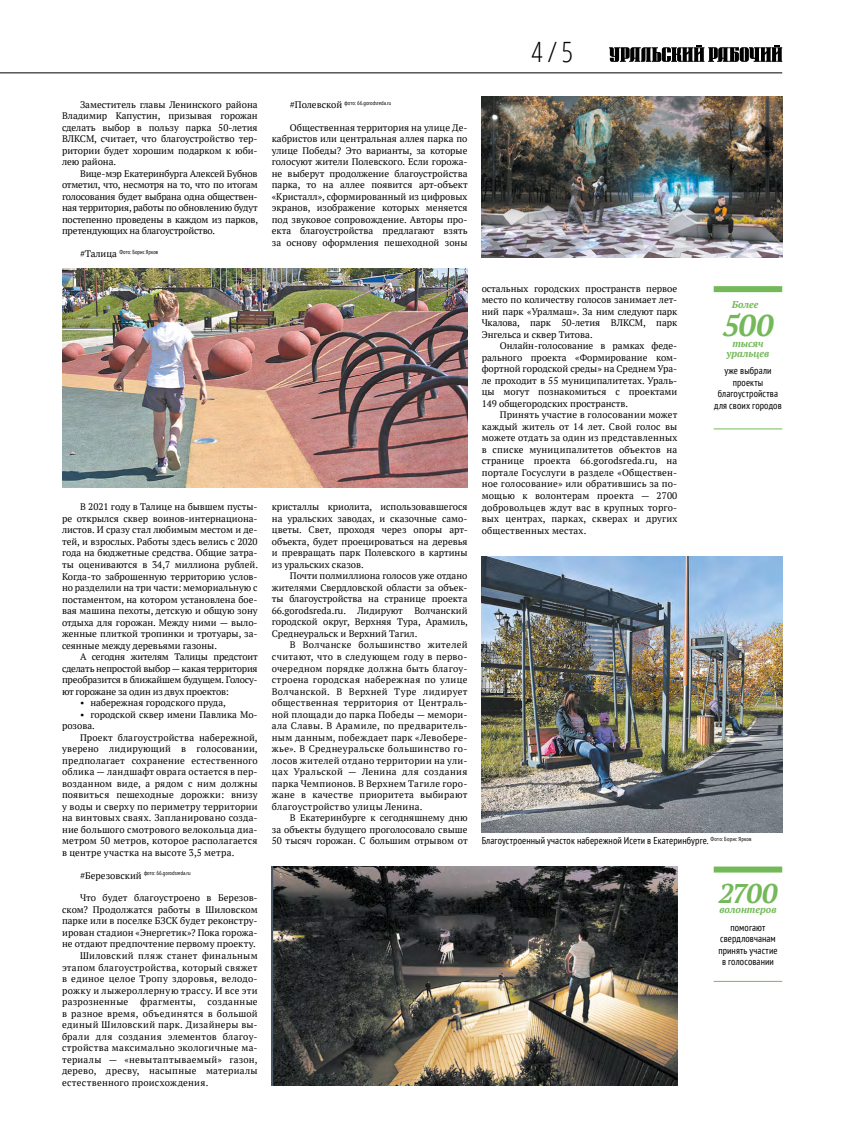
<style>
.page{position:relative;width:845px;height:1134px;background:#fff}
.page>*{position:absolute;margin:0;border:0;box-sizing:border-box;transform-origin:0 0}
.t1{font:italic 700 30px "PT Serif";color:#74b959}
.t2{font:300 condensed 28px "Open Sans";color:#000}
.t3{font:italic 700 27px "PT Serif";color:#74b959}
.t4{font:condensed 10px/11.5px "PT Sans";letter-spacing:.01em;color:#000;text-align:center}
.t5{font:italic 700 10px/10px "PT Serif";color:#74b959;text-align:center}
.t6{font:9.5px/11.5px "PT Serif";letter-spacing:.005em;color:#000;text-align:justify}
.t7{font:9.5px "PT Serif";letter-spacing:.03em;color:#000}
.t8{font:9.5px "PT Serif";letter-spacing:.035em;color:#000}
.t9{font:condensed 5.8px "PT Sans";letter-spacing:.005em;color:#000}
.s1{font-family:"PT Serif";font-stretch:normal;font-size:9.5px}
</style>
<div class="page">
<hr style="left:0;top:72px;width:782px;height:1px;background:#000">
<svg style="left:609px;top:45px;width:173px;height:17px"></svg>
<div style="left:713px;top:866px;width:69px;height:6px;background:#74b959"></div>
<hr style="left:713px;top:981px;width:69px;height:1px;background:#74b959">
<img style="left:482px;top:556px;width:300px;height:276px">
<img style="left:272px;top:867px;width:405px;height:218px">
<img style="left:62px;top:269px;width:405px;height:218px">
<img style="left:482px;top:96px;width:300px;height:161px">
<div style="left:713px;top:286px;width:69px;height:6px;background:#74b959"></div>
<hr style="left:713px;top:429px;width:69px;height:1px;background:#74b959">
<h2 class="t2" style="left:531px;top:33px;width:43px">4 / 5</h2>
<p class="t6" style="left:62px;top:99px;width:197px;text-indent:18px">Заместитель главы Ленинского района Владимир Капустин, призывая горожан сделать выбор в пользу парка 50-летия ВЛКСМ, считает, что благоустройство тер&shy;ритории будет хорошим подарком к юби&shy;лею района.</p>
<p class="t6" style="left:62px;top:168px;width:197px;text-indent:18px">Вице-мэр Екатеринбурга Алексей Бубнов отметил, что, несмотря на то, что по итогам голосования будет выбрана одна обществен&shy;ная территория, работы по обновлению будут постепенно проведены в каждом из парков, претендующих на благоустройство.</p>
<p class="t9" style="left:80px;top:248px;width:80px"><span class="s1">#Талица</span> Фото: Борис Ярков</p>
<p class="t9" style="left:290px;top:99px;width:103px"><span class="s1">#Полевской</span> фото: 66.gorodsreda.ru</p>
<p class="t6" style="left:272px;top:122px;width:197px;text-indent:18px">Общественная территория на улице Де&shy;кабристов или центральная аллея парка по улице Победы? Это варианты, за которые голосуют жители Полевского. Если горожа&shy;не выберут продолжение благоустройства парка, то на аллее появится арт-объект «Кристалл», сформированный из цифровых экранов, изображение которых меняется под звуковое сопровождение. Авторы про&shy;екта благоустройства предлагают взять за основу оформления пешеходной зоны</p>
<p class="t6" style="left:62px;top:501px;width:197px;text-indent:18px">В 2021 году в Талице на бывшем пусты&shy;ре открылся сквер воинов-интернациона&shy;листов. И сразу стал любимым местом и де&shy;тей, и взрослых. Работы здесь велись с 2020 года на бюджетные средства. Общие затра&shy;ты оцениваются в 34,7 миллиона рублей.<br>Когда-то заброшенную территорию услов&shy;но разделили на три части: мемориальную с постаментом, на котором установлена бое&shy;вая машина пехоты, детскую и общую зону отдыха для горожан. Между ними — выло&shy;женные плиткой тропинки и тротуары, за&shy;сеянные между деревьями газоны.</p>
<p class="t6" style="left:62px;top:651px;width:197px;text-indent:18px">А сегодня жителям Талицы предстоит сделать непростой выбор — какая территория преобразится в ближайшем будущем. Голосу&shy;ют горожане за один из двух проектов:</p>
<p class="t6" style="left:80px;top:697px;width:147px">• набережная городского пруда,</p>
<p class="t6" style="left:62px;top:708px;width:197px;text-indent:18px">• городской сквер имени Павлика Мо&shy;розова.</p>
<p class="t6" style="left:62px;top:731px;width:197px;text-indent:18px">Проект благоустройства набережной, уверено лидирующий в голосовании, предполагает сохранение естественного облика — ландшафт оврага остается в пер&shy;возданном виде, а рядом с ним должны появиться пешеходные дорожки: внизу у воды и сверху по периметру территории на винтовых сваях. Запланировано созда&shy;ние большого смотрового велокольца диа&shy;метром 50 метров, которое располагается в центре участка на высоте 3,5 метра.</p>
<p class="t9" style="left:80px;top:869px;width:112px"><span class="s1">#Березовский</span> фото: 66.gorodsreda.ru</p>
<p class="t6" style="left:80px;top:892px;width:179px">Что будет благоустроено в Березов-</p>
<p class="t6" style="left:62px;top:904px;width:197px">ском? Продолжатся работы в Шиловском</p>
<p class="t6" style="left:62px;top:915px;width:197px">парке или в поселке БЗСК будет реконстру-</p>
<p class="t6" style="left:62px;top:927px;width:197px">ирован стадион «Энергетик»? Пока горожа-</p>
<p class="t6" style="left:62px;top:938px;width:195px">не отдают предпочтение первому проекту.</p>
<p class="t8" style="left:80px;top:949px;width:179px">Шиловский пляж станет финальным</p>
<p class="t7" style="left:62px;top:961px;width:197px">этапом благоустройства, который свяжет</p>
<p class="t7" style="left:62px;top:972px;width:197px">в единое целое Тропу здоровья, велодо-</p>
<p class="t8" style="left:62px;top:984px;width:197px">рожку и лыжероллерную трассу. И все эти</p>
<p class="t7" style="left:62px;top:995px;width:197px">разрозненные фрагменты, созданные</p>
<p class="t8" style="left:62px;top:1007px;width:197px">в разное время, объединятся в большой</p>
<p class="t8" style="left:62px;top:1018px;width:197px">единый Шиловский парк. Дизайнеры вы-</p>
<p class="t7" style="left:62px;top:1030px;width:197px">брали для создания элементов благоу-</p>
<p class="t8" style="left:62px;top:1041px;width:197px">стройства максимально экологичные ма-</p>
<p class="t7" style="left:62px;top:1053px;width:197px">териалы — «невытаптываемый» газон,</p>
<p class="t7" style="left:62px;top:1064px;width:197px">дерево, дресву, насыпные материалы</p>
<p class="t7" style="left:62px;top:1076px;width:148px">естественного происхождения.</p>
<p class="t6" style="left:272px;top:501px;width:197px">кристаллы криолита, использовавшегося на уральских заводах, и сказочные само&shy;цветы. Свет, проходя через опоры арт&shy;объекта, будет проецироваться на деревья и превращать парк Полевского в картины из уральских сказов.</p>
<p class="t6" style="left:272px;top:570px;width:197px;text-indent:18px">Почти полмиллиона голосов уже отдано жителями Свердловской области за объек&shy;ты благоустройства на странице проекта 66.gorodsreda.ru. Лидируют Волчанский городской округ, Верхняя Тура, Арамиль, Среднеуральск и Верхний Тагил.</p>
<p class="t6" style="left:272px;top:639px;width:197px;text-indent:18px">В Волчанске большинство жителей считают, что в следующем году в перво&shy;очередном порядке должна быть благоу&shy;строена городская набережная по улице Волчанской. В Верхней Туре лидирует общественная территория от Централь&shy;ной площади до парка Победы — мемори&shy;ала Славы. В Арамиле, по предваритель&shy;ным данным, побеждает парк «Левобере&shy;жье». В Среднеуральске большинство го&shy;лосов жителей отдано территории на ули&shy;цах Уральской — Ленина для создания парка Чемпионов. В Верхнем Тагиле горо&shy;жане в качестве приоритета выбирают благоустройство улицы Ленина.</p>
<p class="t6" style="left:272px;top:812px;width:197px;text-indent:18px">В Екатеринбурге к сегодняшнему дню за объекты будущего проголосовало свыше 50 тысяч горожан. С большим отрывом от</p>
<p class="t6" style="left:482px;top:283px;width:197px">остальных городских пространств первое место по количеству голосов занимает лет&shy;ний парк «Уралмаш». За ним следуют парк Чкалова, парк 50-летия ВЛКСМ, парк Энгельса и сквер Титова.</p>
<p class="t6" style="left:482px;top:340px;width:197px;text-indent:18px">Онлайн-голосование в рамках феде&shy;рального проекта «Формирование ком&shy;фортной городской среды» на Среднем Ура&shy;ле проходит в 55 муниципалитетах. Ураль&shy;цы могут познакомиться с проектами 149 общегородских пространств.</p>
<p class="t6" style="left:482px;top:409px;width:197px;text-indent:18px">Принять участие в голосовании может каждый житель от 14 лет. Свой голос вы можете отдать за один из представленных в списке муниципалитетов объектов на странице проекта 66.gorodsreda.ru, на портале Госуслуги в разделе «Обществен&shy;ное голосование» или обратившись за по&shy;мощью к волонтерам проекта — 2700 добровольцев ждут вас в крупных торго&shy;вых центрах, парках, скверах и других общественных местах.</p>
<p class="t5" style="left:732px;top:300px;width:28px">Более</p>
<h1 class="t1" style="left:722px;top:306px;width:53px">500</h1>
<p class="t5" style="left:726px;top:338px;width:44px">тысяч уральцев</p>
<p class="t4" style="left:714px;top:365px;width:69px">уже выбрали проекты благоустройства для своих городов</p>
<p class="t4" style="left:482px;top:834px;width:271px">Благоустроенный участок набережной Исети в Екатеринбурге. <sup>Фото:</sup> <sup>Борис</sup> <sup>Ярков</sup></p>
<h3 class="t3" style="left:718px;top:876px;width:61px">2700</h3>
<p class="t5" style="left:719px;top:905px;width:59px">волонтеров</p>
<p class="t4" style="left:718px;top:921px;width:61px">помогают свердловчанам принять участие в голосовании</p>
</div>
